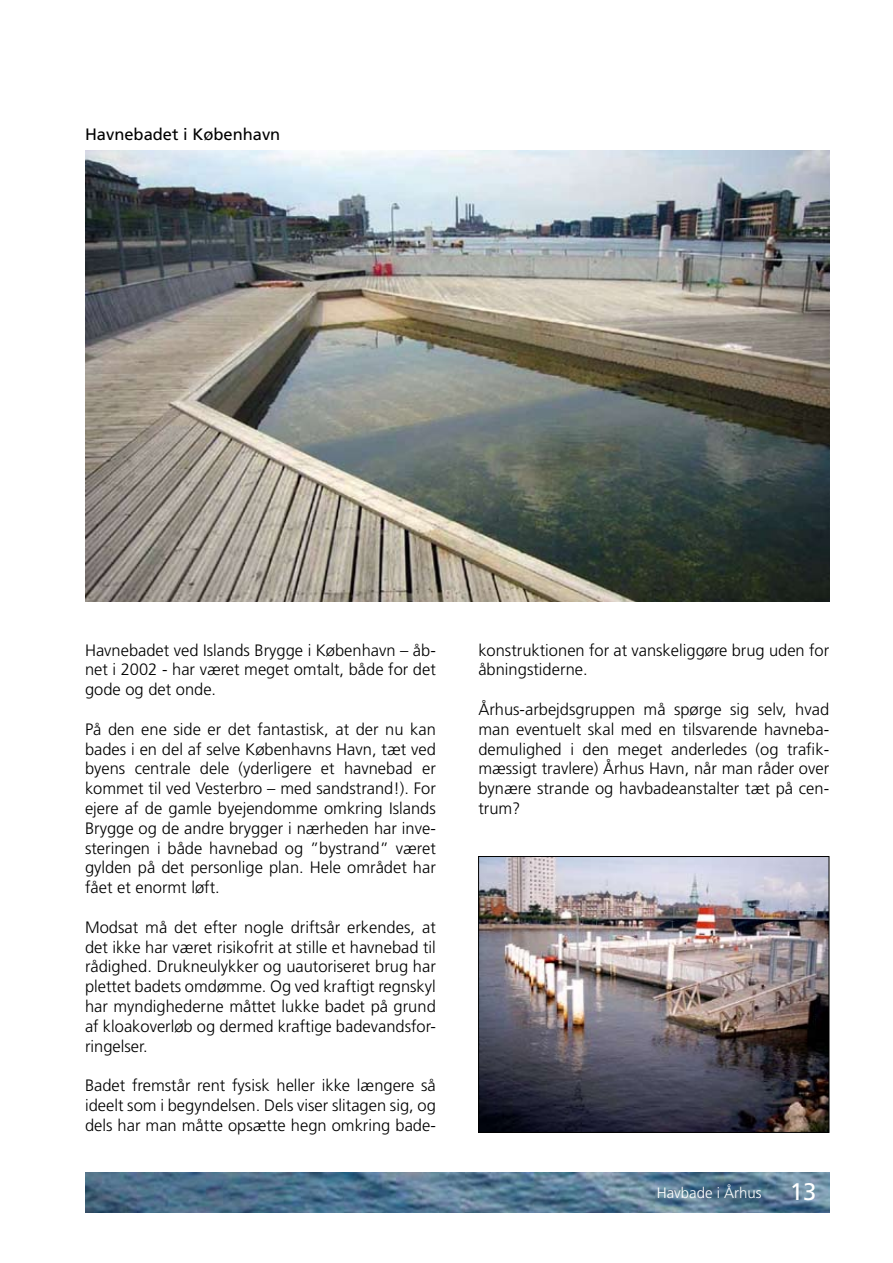
<style>
.page{position:relative;width:893px;height:1263px;background:#fff}
.page>*{position:absolute;margin:0;border:0;box-sizing:border-box;transform-origin:0 0}
.t1{font:300 16.5px/19.8px "Frutiger";color:#000;text-align:justify}
.t2{font:16.5px "Frutiger";color:#000}
.t3{font:300 15px "Frutiger";color:#fff}
.s1{font-weight:400;font-size:24px}
</style>
<div class="page">
<img style="left:85px;top:1172px;width:744px;height:41px">
<img style="left:480px;top:858px;width:347px;height:272px">
<div style="left:478px;top:856px;width:351px;height:276px;border:1px solid #000"></div>
<img style="left:85px;top:151px;width:744px;height:451px">
<p class="t2" style="left:85px;top:124px;width:197px">Havnebadet i København</p>
<p class="t1" style="left:85px;top:640px;width:352px">Havnebadet ved Islands Brygge i København – åb&shy;net i 2002 - har været meget omtalt, både for det gode og det onde.</p>
<p class="t1" style="left:85px;top:719px;width:352px">På den ene side er det fantastisk, at der nu kan bades i en del af selve Københavns Havn, tæt ved byens centrale dele (yderligere et havnebad er kommet til ved Vesterbro – med sandstrand!). For ejere af de gamle byejendomme omkring Islands Brygge og de andre brygger i nærheden har inve&shy;steringen i både havnebad og ”bystrand” været gylden på det personlige plan. Hele området har fået et enormt løft.</p>
<p class="t1" style="left:85px;top:917px;width:352px">Modsat må det efter nogle driftsår erkendes, at det ikke har været risikofrit at stille et havnebad til rådighed. Drukneulykker og uautoriseret brug har plettet badets omdømme. Og ved kraftigt regnskyl har myndighederne måttet lukke badet på grund af kloakoverløb og dermed kraftige badevandsfor&shy;ringelser.</p>
<p class="t1" style="left:85px;top:1076px;width:352px">Badet fremstår rent fysisk heller ikke længere så ideelt som i begyndelsen. Dels viser slitagen sig, og dels har man måtte opsætte hegn omkring bade-</p>
<p class="t1" style="left:478px;top:640px;width:352px">konstruktionen for at vanskeliggøre brug uden for åbningstiderne.</p>
<p class="t1" style="left:478px;top:700px;width:352px">Århus-arbejdsgruppen må spørge sig selv, hvad man eventuelt skal med en tilsvarende havneba&shy;demulighed i den meget anderledes (og trafik&shy;mæssigt travlere) Århus Havn, når man råder over bynære strande og havbadeanstalter tæt på cen&shy;trum?</p>
<p class="t3" style="left:657px;top:1185px;width:161px">Havbade i Århus <span class="s1">13</span></p>
</div>
